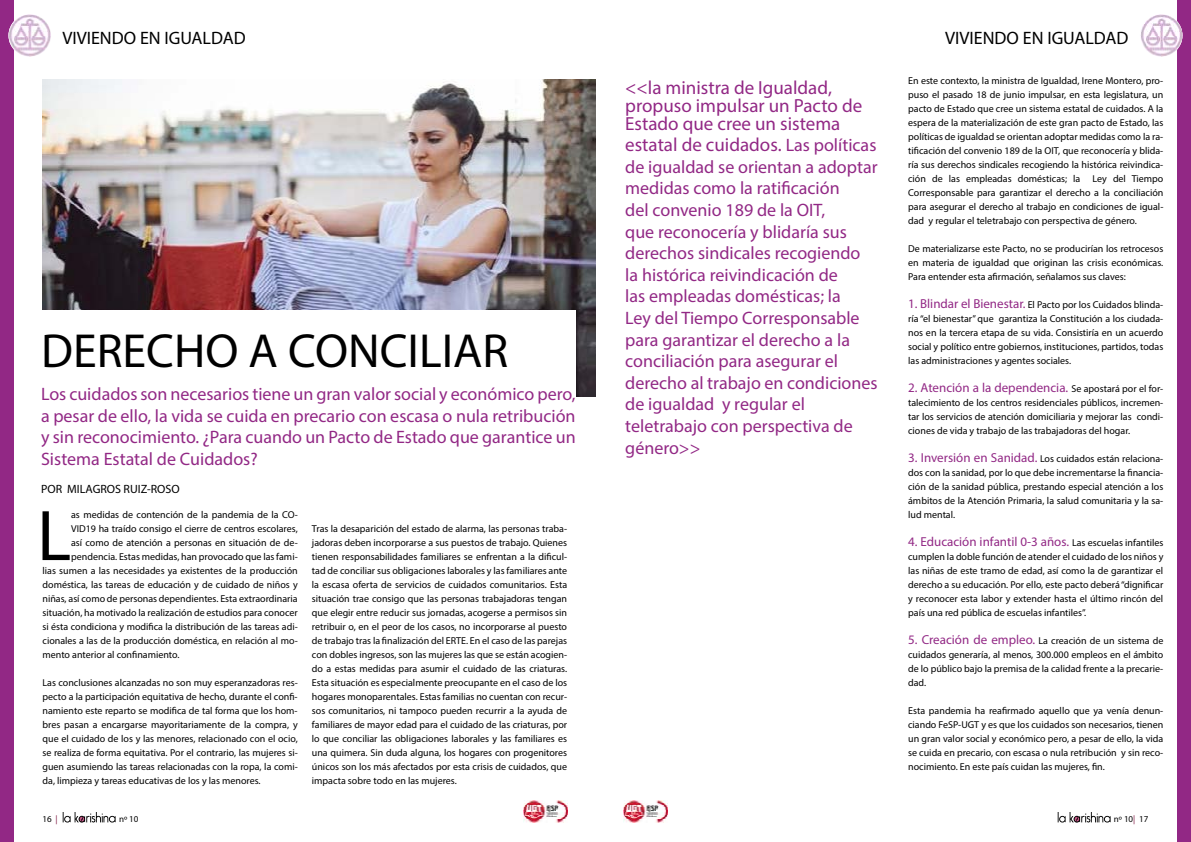
<style>
.page{position:relative;width:1191px;height:842px;background:#fff}
.page>*{position:absolute;margin:0;border:0;box-sizing:border-box;transform-origin:0 0}
.t1{font:72.3px "Myriad Pro";color:#000}
.t2{font:48px "Myriad Pro";color:#000}
.t3{font:19px/18px "Myriad Pro";color:#922885}
.t4{font:18px/21.6px "Myriad Pro";color:#922885;text-align:justify}
.t5{font:18px "Myriad Pro";color:#000}
.t6{font:13px "Myriad Pro";color:#922885}
.t7{font:12px "Myriad Pro";color:#000}
.t8{font:10px/14px "Myriad Pro";color:#000;text-align:justify}
.t9{font:9px "Myriad Pro";color:#000}
.s1{font-size:18px}
.s2{font-size:13px;color:#922885}
.s3{font-size:10px;color:#000}
.s4{color:#7c123e}
</style>
<div class="page">
<div style="left:0;top:0;width:14px;height:842px;background:#922885"></div>
<div style="left:1176px;top:0;width:15px;height:842px;background:#922885"></div>
<img style="left:9px;top:14px;width:42px;height:43px">
<img style="left:523px;top:801px;width:44px;height:21px">
<img style="left:624px;top:801px;width:44px;height:21px">
<img style="left:62px;top:812px;width:53px;height:11px">
<img style="left:1057px;top:812px;width:53px;height:11px">
<img style="left:1140px;top:14px;width:42px;height:43px">
<img style="left:43px;top:79px;width:552px;height:318px">
<div style="left:41px;top:310px;width:534px;height:186px;background:#fff"></div>
<h3 class="t5" style="left:62px;top:27px;width:185px">VIVIENDO EN IGUALDAD</h3>
<h3 class="t5" style="left:945px;top:27px;width:185px">VIVIENDO EN IGUALDAD</h3>
<h2 class="t2" style="left:41px;top:321px;width:469px">DERECHO A CONCILIAR</h2>
<p class="t4" style="left:41px;top:383px;width:536px">Los cuidados son necesarios tiene un gran valor social y económico pero, a pesar de ello, la vida se cuida en precario con escasa o nula retribución y sin reconocimiento. ¿Para cuando un Pacto de Estado que garantice un Sistema Estatal de Cuidados?</p>
<p class="t7" style="left:41px;top:481px;width:140px">POR MILAGROS RUIZ-ROSO</p>
<h1 class="t1" style="left:37px;top:491px;width:36px">L</h1>
<p class="t8" style="left:71px;top:507px;width:228px">as medidas de contención de la pandemia de la CO-</p>
<p class="t8" style="left:71px;top:521px;width:228px">VID19 ha traído consigo el cierre de centros escolares,</p>
<p class="t8" style="left:71px;top:535px;width:228px">así como de atención a personas en situación de de-</p>
<p class="t8" style="left:71px;top:549px;width:228px">pendencia. Estas medidas, han provocado que las fami-</p>
<p class="t8" style="left:43px;top:563px;width:257px">lias sumen a las necesidades ya existentes de la producción</p>
<p class="t8" style="left:43px;top:577px;width:257px">doméstica, las tareas de educación y de cuidado de niños y</p>
<p class="t8" style="left:43px;top:591px;width:257px">niñas, así como de personas dependientes. Esta extraordinaria</p>
<p class="t8" style="left:43px;top:605px;width:257px">situación, ha motivado la realización de estudios para conocer</p>
<p class="t8" style="left:43px;top:619px;width:257px">si ésta condiciona y modifica la distribución de las tareas adi-</p>
<p class="t8" style="left:43px;top:633px;width:257px">cionales a las de la producción doméstica, en relación al mo-</p>
<p class="t8" style="left:43px;top:647px;width:138px">mento anterior al confinamiento.</p>
<p class="t8" style="left:43px;top:675px;width:257px">Las conclusiones alcanzadas no son muy esperanzadoras res&shy;pecto a la participación equitativa de hecho, durante el confi&shy;namiento este reparto se modifica de tal forma que los hom&shy;bres pasan a encargarse mayoritariamente de la compra, y que el cuidado de los y las menores, relacionado con el ocio, se realiza de forma equitativa. Por el contrario, las mujeres si&shy;guen asumiendo las tareas relacionadas con la ropa, la comi&shy;da, limpieza y tareas educativas de los y las menores.</p>
<p class="t8" style="left:312px;top:521px;width:257px">Tras la desaparición del estado de alarma, las personas traba&shy;jadoras deben incorporarse a sus puestos de trabajo. Quienes tienen responsabilidades familiares se enfrentan a la dificul&shy;tad de conciliar sus obligaciones laborales y las familiares ante la escasa oferta de servicios de cuidados comunitarios. Esta situación trae consigo que las personas trabajadoras tengan que elegir entre reducir sus jornadas, acogerse a permisos sin retribuir o, en el peor de los casos, no incorporarse al puesto de trabajo tras la finalización del ERTE. En el caso de las parejas con dobles ingresos, son las mujeres las que se están acogien&shy;do a estas medidas para asumir el cuidado de las criaturas.<br>Esta situación es especialmente preocupante en el caso de los hogares monoparentales. Estas familias no cuentan con recur&shy;sos comunitarios, ni tampoco pueden recurrir a la ayuda de familiares de mayor edad para el cuidado de las criaturas, por lo que conciliar las obligaciones laborales y las familiares es una quimera. Sin duda alguna, los hogares con progenitores únicos son los más afectados por esta crisis de cuidados, que impacta sobre todo en las mujeres.</p>
<h3 class="t3" style="left:625px;top:78px;width:238px">&lt;&lt;la ministra de Igualdad, propuso impulsar un Pacto de<br>Estado que cree un sistema</h3>
<h3 class="t3" style="left:625px;top:136px;width:253px">estatal de cuidados. <span class="s1">Las políticas</span></h3>
<p class="t4" style="left:625px;top:156px;width:254px;text-align:left">de igualdad se orientan a adoptar medidas como la ratificación<br>del convenio 189 de la OIT,<br>que reconocería y blidaría sus derechos sindicales recogiendo la histórica reivindicación de<br>las empleadas domésticas; la<br>Ley del Tiempo Corresponsable para garantizar el derecho a la conciliación para asegurar el derecho al trabajo en condiciones de igualdad y regular el teletrabajo con perspectiva de género&gt;&gt;</p>
<p class="t8" style="left:908px;top:73px;width:257px">En este contexto, la ministra de Igualdad, Irene Montero, pro&shy;puso el pasado 18 de junio impulsar, en esta legislatura, un pacto de Estado que cree un sistema estatal de cuidados. A la espera de la materialización de este gran pacto de Estado, las políticas de igualdad se orientan adoptar medidas como la ra&shy;tificación del convenio 189 de la OIT, que reconocería y blida&shy;ría sus derechos sindicales recogiendo la histórica reivindica&shy;ción de las empleadas domésticas; la Ley del Tiempo Corresponsable para garantizar el derecho a la conciliación para asegurar el derecho al trabajo en condiciones de igual&shy;dad y regular el teletrabajo con perspectiva de género.</p>
<p class="t8" style="left:908px;top:241px;width:257px">De materializarse este Pacto, no se producirían los retrocesos en materia de igualdad que originan las crisis económicas.<br>Para entender esta afirmación, señalamos sus claves:</p>
<p class="t8" style="left:908px;top:297px;width:257px"><span class="s2">1. Blindar el Bienestar.</span> El Pacto por los Cuidados blinda&shy;ría “el bienestar” que garantiza la Constitución a los ciudada&shy;nos en la tercera etapa de su vida. Consistiría en un acuerdo social y político entre gobiernos, instituciones, partidos, todas las administraciones y agentes sociales.</p>
<h3 class="t6" style="left:908px;top:380px;width:257px">2. Atención a la dependencia. <span class="s3">Se apostará por el for-</span></h3>
<p class="t8" style="left:908px;top:395px;width:257px">talecimiento de los centros residenciales públicos, incremen&shy;tar los servicios de atención domiciliaria y mejorar las condi&shy;ciones de vida y trabajo de las trabajadoras del hogar.</p>
<p class="t8" style="left:908px;top:451px;width:257px"><span class="s2">3. Inversión en Sanidad.</span> Los cuidados están relaciona&shy;dos con la sanidad, por lo que debe incrementarse la financia&shy;ción de la sanidad pública, prestando especial atención a los ámbitos de la Atención Primaria, la salud comunitaria y la sa&shy;lud mental.</p>
<h3 class="t6" style="left:908px;top:534px;width:257px">4. Educación infantil 0-3 años. <span class="s3">Las escuelas infantiles</span></h3>
<p class="t8" style="left:908px;top:549px;width:257px">cumplen la doble función de atender el cuidado de los niños y las niñas de este tramo de edad, así como la de garantizar el derecho a su educación. Por ello, este pacto deberá “dignificar y reconocer esta labor y extender hasta el último rincón del país una red pública de escuelas infantiles”.</p>
<p class="t8" style="left:908px;top:633px;width:257px"><span class="s2">5. Creación de empleo.</span> La creación de un sistema de cuidados generaría, al menos, 300.000 empleos en el ámbito de lo público bajo la premisa de la calidad frente a la precarie&shy;dad.</p>
<p class="t8" style="left:908px;top:703px;width:257px">Esta pandemia ha reafirmado aquello que ya venía denun&shy;ciando FeSP-UGT y es que los cuidados son necesarios, tienen un gran valor social y económico pero, a pesar de ello, la vida se cuida en precario, con escasa o nula retribución y sin reco&shy;nocimiento. En este país cuidan las mujeres, fin.</p>
<p class="t9" style="left:43px;top:813px;width:17px">16 <span class="s4">|</span></p>
<p class="t9" style="left:119px;top:813px;width:21px">nº 10</p>
<p class="t9" style="left:1113px;top:813px;width:36px">nº 10<span class="s4">|</span> 17</p>
</div>
